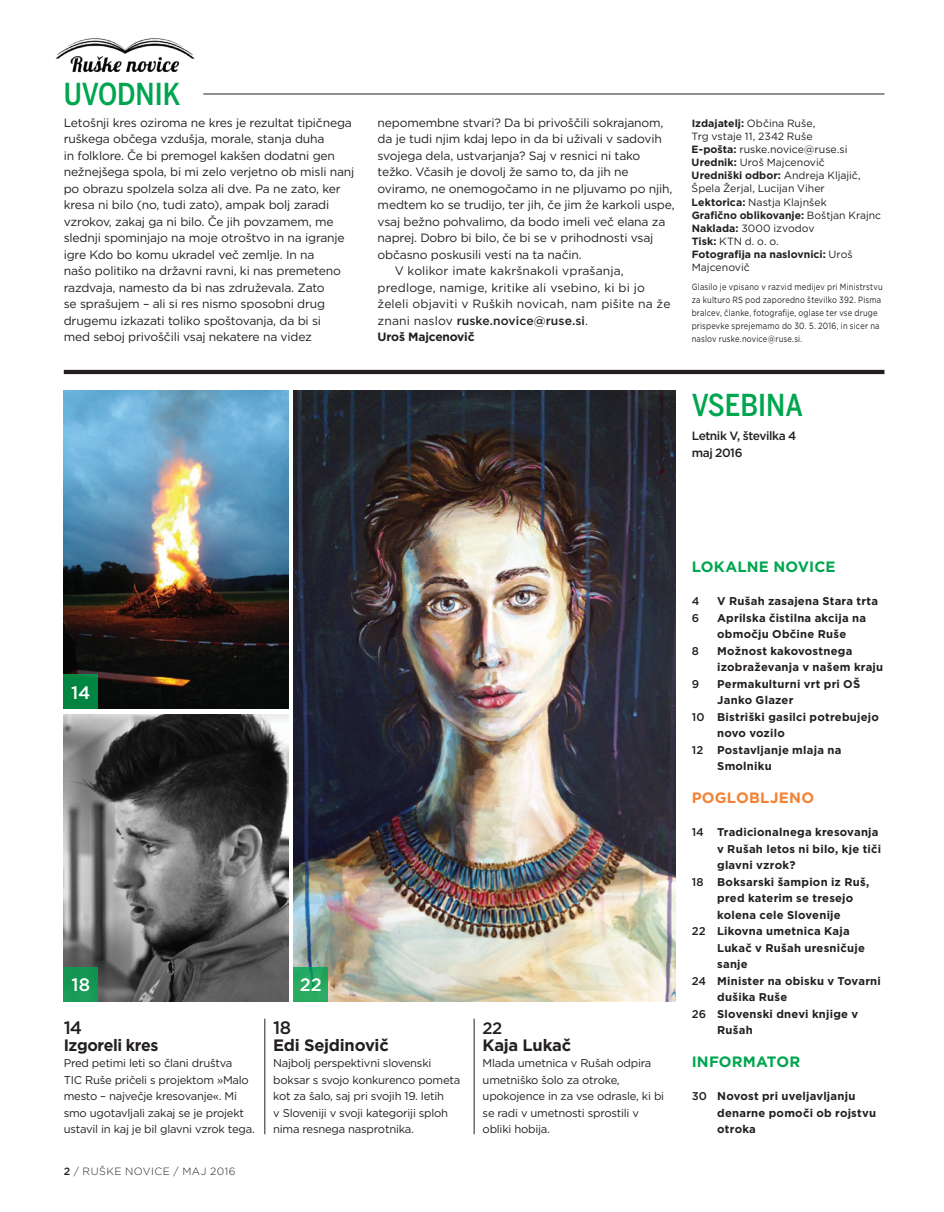
<style>
.page{position:relative;width:944px;height:1212px;background:#fff}
.page>*{position:absolute;margin:0;border:0;box-sizing:border-box;transform-origin:0 0}
.t1{font:500 30px "Benton Sans Cond";color:#00a54f}
.t2{font:500 18px "Gotham";color:#fff}
.t3{font:500 18px "Gotham";color:#231f20}
.t4{font:700 16.5px "Gotham";letter-spacing:-.02em;color:#231f20}
.t5{font:700 16.5px "Gotham";letter-spacing:-.02em;color:#231f20;scale:.96 1}
.t6{font:500 16.5px "Gotham";color:#231f20}
.t7{font:700 15px "Gotham";letter-spacing:.01em;color:#00a54f}
.t8{font:700 15px "Gotham";letter-spacing:.02em;color:#f48232}
.t9{font:12px/16.5px "Gotham";letter-spacing:-.015em;color:#231f20}
.t10{font:12px/16.5px "Gotham";letter-spacing:.01em;color:#231f20}
.t11{font:500 12px/16.5px "Gotham";letter-spacing:-.035em;color:#231f20}
.t12{font:700 12px "Gotham";letter-spacing:-.015em;color:#231f20}
.kazalo_naslov{font:700 11.25px/16.5px "Gotham";letter-spacing:.02em;color:#231f20}
.t13{font:11.25px/16.5px "Gotham";letter-spacing:-.02em;color:#231f20}
.kazalo_naslov-2{font:500 11.25px "Gotham";color:#231f20}
.t14{font:10.5px/13px "Gotham";color:#231f20}
.t15{font:700 10.5px/13px "Gotham";letter-spacing:.005em;color:#231f20}
.t16{font:300 10.5px "Gotham";letter-spacing:.05em;color:#231f20}
.t17{font:9px/13px "Gotham";letter-spacing:.025em;color:#231f20;scale:.84 1}
.s1{font-weight:500}
.s2{font-weight:700}
.s3{font-weight:400}
</style>
<div class="page">
<img style="left:55px;top:38px;width:140px;height:35px">
<hr style="left:203px;top:94px;width:681px;height:1px;background:#231f20">
<hr style="left:64px;top:370px;width:820px;height:4px;background:#231f20">
<img style="left:64px;top:390px;width:224px;height:319px">
<img style="left:294px;top:390px;width:381px;height:611px">
<img style="left:64px;top:714px;width:224px;height:287px">
<div style="left:64px;top:675px;width:34px;height:34px;background:#018541"></div>
<svg style="left:294px;top:967px;width:34px;height:34px"></svg>
<div style="left:64px;top:967px;width:34px;height:34px;background:#139752"></div>
<hr style="left:264px;top:1019px;width:1px;height:115px;background:#231f20">
<hr style="left:474px;top:1019px;width:1px;height:115px;background:#231f20">
<p class="t1" style="left:64px;top:76px;width:118px">UVODNIK</p>
<p class="t9" style="left:64px;top:114px;width:292px">Letošnji kres oziroma ne kres je rezultat tipičnega ruškega občega vzdušja, morale, stanja duha<br>in folklore. Če bi premogel kakšen dodatni gen nežnejšega spola, bi mi zelo verjetno ob misli nanj po obrazu spolzela solza ali dve. Pa ne zato, ker kresa ni bilo (no, tudi zato), ampak bolj zaradi vzrokov, zakaj ga ni bilo. Če jih povzamem, me slednji spominjajo na moje otroštvo in na igranje igre Kdo bo komu ukradel več zemlje. In na<br>našo politiko na državni ravni, ki nas premeteno razdvaja, namesto da bi nas združevala. Zato<br>se sprašujem – ali si res nismo sposobni drug drugemu izkazati toliko spoštovanja, da bi si<br>med seboj privoščili vsaj nekatere na videz</p>
<p class="t9" style="left:378px;top:114px;width:299px">nepomembne stvari? Da bi privoščili sokrajanom, da je tudi njim kdaj lepo in da bi uživali v sadovih svojega dela, ustvarjanja? Saj v resnici ni tako težko. Včasih je dovolj že samo to, da jih ne oviramo, ne onemogočamo in ne pljuvamo po njih, medtem ko se trudijo, ter jih, če jim že karkoli uspe, vsaj bežno pohvalimo, da bodo imeli več elana za naprej. Dobro bi bilo, če bi se v prihodnosti vsaj občasno poskusili vesti na ta način.</p>
<p class="t10" style="left:378px;top:262px;width:294px;text-indent:17px">V kolikor imate kakršnakoli vprašanja, predloge, namige, kritike ali vsebino, ki bi jo želeli objaviti v Ruških novicah, nam pišite na že znani naslov <span class="s1">ruske.novice@ruse.si</span>.</p>
<p class="t12" style="left:378px;top:329px;width:98px">Uroš Majcenovič</p>
<p class="t14" style="left:692px;top:116px;width:125px"><span class="s2">Izdajatelj:</span> Občina Ruše,<br>Trg vstaje 11, 2342 Ruše</p>
<p class="t14" style="left:692px;top:143px;width:157px"><span class="s2">E-pošta:</span> ruske.novice@ruse.si</p>
<p class="t14" style="left:692px;top:156px;width:135px"><span class="s2">Urednik:</span> Uroš Majcenovič</p>
<p class="t14" style="left:692px;top:169px;width:171px"><span class="s2">Uredniški odbor:</span> Andreja Kljajič,<br>Špela Žerjal, Lucijan Viher</p>
<p class="t15" style="left:692px;top:195px;width:191px">Lektorica: <span class="s3">Nastja Klajnšek<br></span>Grafično oblikovanje: <span class="s3">Boštjan Krajnc</span></p>
<p class="t14" style="left:692px;top:221px;width:124px"><span class="s2">Naklada:</span> 3000 izvodov</p>
<p class="t14" style="left:692px;top:234px;width:89px"><span class="s2">Tisk:</span> KTN d. o. o.</p>
<p class="t15" style="left:692px;top:248px;width:163px">Fotografija na naslovnici: <span class="s3">Uroš<br>Majcenovič</span></p>
<p class="t17" style="left:692px;top:280px;width:229px">Glasilo je vpisano v razvid medijev pri Ministrstvu za kulturo RS pod zaporedno številko 392. Pisma bralcev, članke, fotografije, oglase ter vse druge prispevke sprejemamo do 30. 5. 2016, in sicer na naslov ruske.novice@ruse.si.</p>
<p class="t1" style="left:692px;top:388px;width:113px">VSEBINA</p>
<p class="t11" style="left:692px;top:427px;width:106px">Letnik V, številka 4 maj 2016</p>
<p class="t2" style="left:71px;top:681px;width:21px">14</p>
<p class="t2" style="left:72px;top:973px;width:20px">18</p>
<p class="t2" style="left:300px;top:973px;width:24px">22</p>
<p class="t3" style="left:64px;top:1016px;width:20px">14</p>
<p class="t5" style="left:64px;top:1034px;width:100px">Izgoreli kres</p>
<p class="t13" style="left:64px;top:1055px;width:193px">Pred petimi leti so člani društva<br>TIC Ruše pričeli s projektom »Malo mesto – največje kresovanje«. Mi smo ugotavljali zakaj se je projekt ustavil in kaj je bil glavni vzrok tega.</p>
<p class="t3" style="left:273px;top:1016px;width:19px">18</p>
<p class="t4" style="left:273px;top:1034px;width:117px">Edi Sejdinovič</p>
<p class="t13" style="left:273px;top:1055px;width:189px">Najbolj perspektivni slovenski boksar s svojo konkurenco pometa kot za šalo, saj pri svojih 19. letih<br>v Sloveniji v svoji kategoriji sploh nima resnega nasprotnika.</p>
<p class="t16" style="left:64px;top:1164px;width:173px"><span class="s1">2</span> / RUŠKE NOVICE / MAJ 2016</p>
<p class="t6" style="left:483px;top:1017px;width:21px">22</p>
<p class="t4" style="left:483px;top:1034px;width:90px">Kaja Lukač</p>
<p class="t13" style="left:483px;top:1055px;width:183px">Mlada umetnica v Rušah odpira umetniško šolo za otroke, upokojence in za vse odrasle, ki bi se radi v umetnosti sprostili v obliki hobija.</p>
<p class="t7" style="left:692px;top:557px;width:145px">LOKALNE NOVICE</p>
<p class="kazalo_naslov-2" style="left:692px;top:594px;width:9px">4</p>
<p class="kazalo_naslov" style="left:717px;top:593px;width:162px">V Rušah zasajena Stara trta</p>
<p class="kazalo_naslov-2" style="left:692px;top:610px;width:9px">6</p>
<p class="kazalo_naslov" style="left:717px;top:609px;width:150px">Aprilska čistilna akcija na območju Občine Ruše</p>
<p class="kazalo_naslov-2" style="left:692px;top:643px;width:9px">8</p>
<p class="kazalo_naslov" style="left:717px;top:642px;width:168px">Možnost kakovostnega izobraževanja v našem kraju</p>
<p class="kazalo_naslov-2" style="left:692px;top:676px;width:9px">9</p>
<p class="kazalo_naslov" style="left:717px;top:675px;width:145px">Permakulturni vrt pri OŠ<br>Janko Glazer</p>
<p class="kazalo_naslov" style="left:717px;top:708px;width:163px;text-indent:-26px"><span class="s1">10</span> Bistriški gasilci potrebujejo novo vozilo</p>
<p class="kazalo_naslov" style="left:717px;top:741px;width:126px;text-indent:-26px"><span class="s1">12</span> Postavljanje mlaja na<br>Smolniku</p>
<p class="t8" style="left:692px;top:788px;width:124px">POGLOBLJENO</p>
<p class="kazalo_naslov" style="left:717px;top:824px;width:166px;text-indent:-26px"><span class="s1">14</span> Tradicionalnega kresovanja v Rušah letos ni bilo, kje tiči glavni vzrok?</p>
<p class="kazalo_naslov" style="left:717px;top:873px;width:154px;text-indent:-26px"><span class="s1">18</span> Boksarski šampion iz Ruš, pred katerim se tresejo kolena cele Slovenije</p>
<p class="kazalo_naslov" style="left:717px;top:923px;width:149px;text-indent:-26px"><span class="s1">22</span> Likovna umetnica Kaja<br>Lukač v Rušah uresničuje sanje</p>
<p class="kazalo_naslov" style="left:717px;top:972px;width:165px;text-indent:-26px"><span class="s1">24</span> Minister na obisku v Tovarni dušika Ruše</p>
<p class="kazalo_naslov" style="left:717px;top:1005px;width:143px;text-indent:-26px"><span class="s1">26</span> Slovenski dnevi knjige v<br>Rušah</p>
<p class="t7" style="left:692px;top:1052px;width:110px">INFORMATOR</p>
<p class="kazalo_naslov" style="left:717px;top:1088px;width:160px;text-indent:-26px"><span class="s1">30</span> Novost pri uveljavljanju denarne pomoči ob rojstvu otroka</p>
</div>
